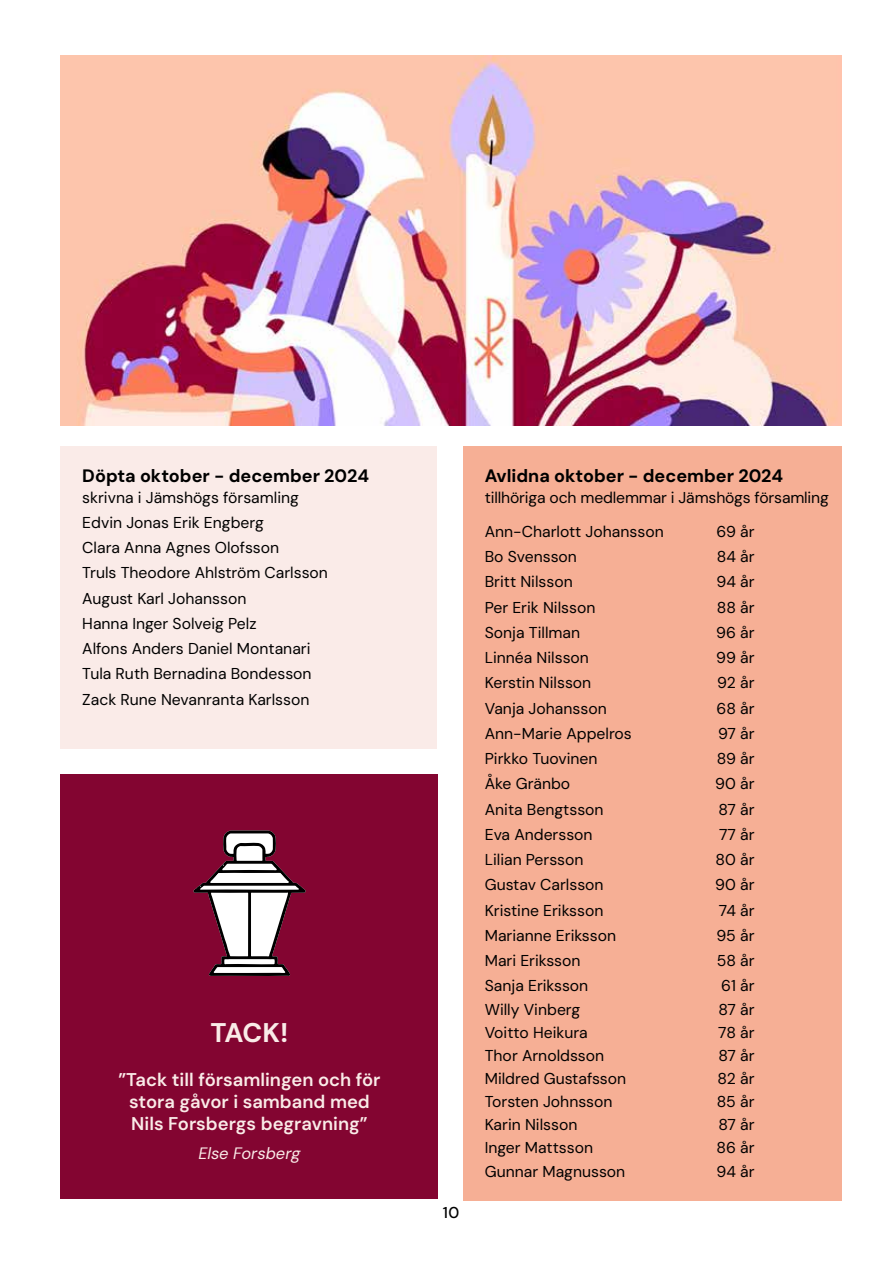
<style>
.page{position:relative;width:893px;height:1263px;background:#fff}
.page>*{position:absolute;margin:0;border:0;box-sizing:border-box;transform-origin:0 0}
.t1{font:700 27px "DM Sans";color:#faebe8}
.t2{font:600 18.45px/22px "DM Sans";color:#faebe8;text-align:center}
.t3{font:700 18px "DM Sans";color:#000}
.t4{font:italic 16.5px "DM Sans";color:#faebe8}
.t5{font:15.75px/25.2px "DM Sans";color:#000}
.t6{font:500 15.75px "DM Sans";color:#000}
</style>
<div class="page">
<div style="left:60px;top:446px;width:377px;height:302px;background:#faebe8"></div>
<div style="left:60px;top:774px;width:378px;height:424px;background:#830531"></div>
<div style="left:463px;top:446px;width:379px;height:754px;background:#f6af95"></div>
<img style="left:60px;top:55px;width:782px;height:370px">
<svg style="left:193px;top:830px;width:113px;height:146px"></svg>
<p class="t3" style="left:82px;top:464px;width:288px">Döpta oktober - december 2024</p>
<p class="t5" style="left:82px;top:484px;width:247px">skrivna i Jämshögs församling<br>Edvin Jonas Erik Engberg<br>Clara Anna Agnes Olofsson<br>Truls Theodore Ahlström Carlsson<br>August Karl Johansson<br>Hanna Inger Solveig Pelz<br>Alfons Anders Daniel Montanari<br>Tula Ruth Bernadina Bondesson<br>Zack Rune Nevanranta Karlsson</p>
<h1 class="t1" style="left:210px;top:1015px;width:80px">TACK!</h1>
<p class="t2" style="left:118px;top:1068px;width:264px">”Tack till församlingen och för stora gåvor i samband med<br>Nils Forsbergs begravning”</p>
<p class="t4" style="left:198px;top:1143px;width:104px">Else Forsberg</p>
<p class="t6" style="left:443px;top:1203px;width:18px">10</p>
<p class="t3" style="left:485px;top:464px;width:300px">Avlidna oktober - december 2024</p>
<p class="t5" style="left:485px;top:480px;width:346px;line-height:34.2px">tillhöriga och medlemmar i Jämshögs församling<br>Ann-Charlott Johansson</p>
<p class="t5" style="left:716px;top:519px;width:40px">69 år</p>
<p class="t5" style="left:485px;top:544px;width:94px">Bo Svensson</p>
<p class="t5" style="left:717px;top:544px;width:39px">84 år</p>
<p class="t5" style="left:485px;top:569px;width:90px">Britt Nilsson</p>
<p class="t5" style="left:716px;top:569px;width:40px">94 år</p>
<p class="t5" style="left:485px;top:594px;width:112px">Per Erik Nilsson</p>
<p class="t5" style="left:717px;top:594px;width:39px">88 år</p>
<p class="t5" style="left:485px;top:620px;width:97px">Sonja Tillman</p>
<p class="t5" style="left:716px;top:620px;width:40px">96 år</p>
<p class="t5" style="left:485px;top:645px;width:106px">Linnéa Nilsson</p>
<p class="t5" style="left:716px;top:645px;width:40px">99 år</p>
<p class="t5" style="left:485px;top:670px;width:108px">Kerstin Nilsson</p>
<p class="t5" style="left:717px;top:670px;width:39px">92 år</p>
<p class="t5" style="left:485px;top:695px;width:123px">Vanja Johansson</p>
<p class="t5" style="left:716px;top:695px;width:40px">68 år</p>
<p class="t5" style="left:485px;top:721px;width:149px">Ann-Marie Appelros</p>
<p class="t5" style="left:718px;top:721px;width:38px">97 år</p>
<p class="t5" style="left:485px;top:746px;width:114px">Pirkko Tuovinen</p>
<p class="t5" style="left:717px;top:746px;width:39px">89 år</p>
<p class="t5" style="left:485px;top:771px;width:87px">Åke Gränbo</p>
<p class="t5" style="left:715px;top:771px;width:41px">90 år</p>
<p class="t5" style="left:485px;top:796px;width:120px">Anita Bengtsson</p>
<p class="t5" style="left:718px;top:796px;width:38px">87 år</p>
<p class="t5" style="left:485px;top:822px;width:109px">Eva Andersson</p>
<p class="t5" style="left:719px;top:822px;width:37px">77 år</p>
<p class="t5" style="left:485px;top:847px;width:100px">Lilian Persson</p>
<p class="t5" style="left:716px;top:847px;width:40px">80 år</p>
<p class="t5" style="left:485px;top:872px;width:120px">Gustav Carlsson</p>
<p class="t5" style="left:715px;top:872px;width:41px">90 år</p>
<p class="t5" style="left:485px;top:897px;width:120px">Kristine Eriksson</p>
<p class="t5" style="left:719px;top:897px;width:37px">74 år</p>
<p class="t5" style="left:485px;top:923px;width:133px">Marianne Eriksson</p>
<p class="t5" style="left:716px;top:923px;width:40px">95 år</p>
<p class="t5" style="left:485px;top:948px;width:97px">Mari Eriksson</p>
<p class="t5" style="left:717px;top:948px;width:39px">58 år</p>
<p class="t5" style="left:485px;top:973px;width:105px">Sanja Eriksson</p>
<p class="t5" style="left:721px;top:973px;width:35px">61 år</p>
<p class="t5" style="left:485px;top:996px;width:97px">Willy Vinberg</p>
<p class="t5" style="left:718px;top:996px;width:38px">87 år</p>
<p class="t5" style="left:485px;top:1019px;width:105px">Voitto Heikura</p>
<p class="t5" style="left:718px;top:1019px;width:38px">78 år</p>
<p class="t5" style="left:485px;top:1043px;width:121px">Thor Arnoldsson</p>
<p class="t5" style="left:718px;top:1043px;width:38px">87 år</p>
<p class="t5" style="left:485px;top:1066px;width:143px">Mildred Gustafsson</p>
<p class="t5" style="left:717px;top:1066px;width:38px">82 år</p>
<p class="t5" style="left:485px;top:1089px;width:129px">Torsten Johnsson</p>
<p class="t5" style="left:717px;top:1089px;width:39px">85 år</p>
<p class="t5" style="left:485px;top:1112px;width:94px">Karin Nilsson</p>
<p class="t5" style="left:718px;top:1112px;width:38px">87 år</p>
<p class="t5" style="left:485px;top:1135px;width:110px">Inger Mattsson</p>
<p class="t5" style="left:716px;top:1135px;width:40px">86 år</p>
<p class="t5" style="left:485px;top:1158px;width:142px">Gunnar Magnusson</p>
<p class="t5" style="left:716px;top:1158px;width:40px">94 år</p>
</div>
